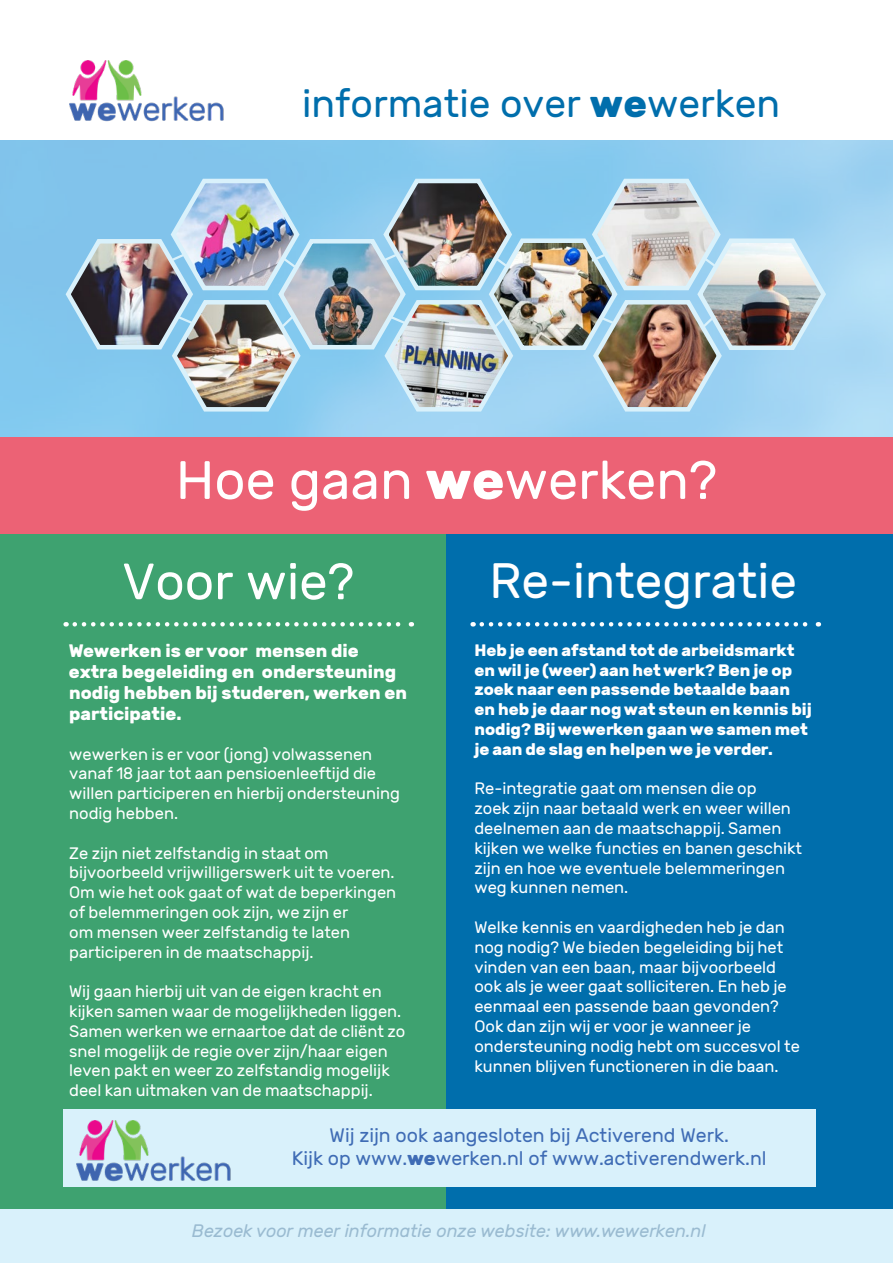
<style>
.page{position:relative;width:893px;height:1263px;background:#fff}
.page>*{position:absolute;margin:0;border:0;box-sizing:border-box;transform-origin:0 0}
.t1{font:54px "Rubik";color:#fff}
.t2{font:51px "Rubik";color:#fff}
.t3{font:49.5px "Rubik";color:#fff}
.t4{font:39px "Rubik";color:#006eac}
.t5{font:19.5px "Rubik";color:#3f6cb5}
.t6{font:700 18px/21px "Rubik";color:#fff}
.t7{font:italic 18px "Rubik";color:#9abbd1}
.t8{font:16.5px/19.8px "Rubik";color:#fff}
.t9{font:700 16.5px/19.8px "Rubik";color:#fff}
.s1{font-weight:700}
</style>
<div class="page">
<img style="left:63px;top:175px;width:766px;height:239px">
<div style="left:0;top:437px;width:893px;height:98px;background:#ec6275"></div>
<div style="left:0;top:1209px;width:893px;height:54px;background:#d9f1fb"></div>
<div style="left:0;top:535px;width:446px;height:674px;background:#3ea270"></div>
<div style="left:446px;top:535px;width:447px;height:674px;background:#006eac"></div>
<div style="left:63px;top:1109px;width:753px;height:78px;background:#d9f1fb"></div>
<img style="left:69px;top:61px;width:155px;height:61px">
<img style="left:77px;top:1121px;width:154px;height:61px">
<svg style="left:75px;top:622px;width:337px;height:4px"></svg>
<svg style="left:482px;top:622px;width:337px;height:4px"></svg>
<p class="t4" style="left:302px;top:82px;width:479px">informatie over <span class="s1">we</span>werken</p>
<p class="t1" style="left:176px;top:450px;width:543px">Hoe gaan <span class="s1">we</span>werken?</p>
<p class="t2" style="left:122px;top:553px;width:233px">Voor wie?</p>
<p class="t3" style="left:489px;top:554px;width:309px">Re-integratie</p>
<p class="t6" style="left:69px;top:641px;width:292px">Wewerken is er voor mensen die</p>
<p class="t6" style="left:69px;top:662px;width:340px">extra begeleiding en ondersteuning nodig hebben bij studeren, werken en participatie.</p>
<p class="t8" style="left:69px;top:744px;width:332px">wewerken is er voor (jong) volwassenen vanaf 18 jaar tot aan pensioenleeftijd die willen participeren en hierbij ondersteuning nodig hebben.</p>
<p class="t8" style="left:69px;top:843px;width:329px">Ze zijn niet zelfstandig in staat om bijvoorbeeld vrijwilligerswerk uit te voeren.<br>Om wie het ook gaat of wat de beperkingen of belemmeringen ook zijn, we zijn er<br>om mensen weer zelfstandig te laten participeren in de maatschappij.</p>
<p class="t8" style="left:69px;top:982px;width:338px">Wij gaan hierbij uit van de eigen kracht en kijken samen waar de mogelijkheden liggen.<br>Samen werken we ernaartoe dat de cliënt zo snel mogelijk de regie over zijn/haar eigen leven pakt en weer zo zelfstandig mogelijk deel kan uitmaken van de maatschappij.</p>
<p class="t9" style="left:474px;top:641px;width:339px">Heb je een afstand tot de arbeidsmarkt en wil je (weer) aan het werk? Ben je op zoek naar een passende betaalde baan en heb je daar nog wat steun en kennis bij nodig? Bij wewerken gaan we samen met je aan de slag en helpen we je verder.</p>
<p class="t8" style="left:474px;top:779px;width:329px">Re-integratie gaat om mensen die op<br>zoek zijn naar betaald werk en weer willen deelnemen aan de maatschappij. Samen kijken we welke functies en banen geschikt zijn en hoe we eventuele belemmeringen weg kunnen nemen.</p>
<p class="t8" style="left:474px;top:918px;width:327px">Welke kennis en vaardigheden heb je dan nog nodig? We bieden begeleiding bij het vinden van een baan, maar bijvoorbeeld ook als je weer gaat solliciteren. En heb je eenmaal een passende baan gevonden?<br>Ook dan zijn wij er voor je wanneer je ondersteuning nodig hebt om succesvol te kunnen blijven functioneren in die baan.</p>
<p class="t5" style="left:330px;top:1124px;width:401px">Wij zijn ook aangesloten bij Activerend Werk.</p>
<p class="t5" style="left:292px;top:1148px;width:476px">Kijk op www.<span class="s1">we</span>werken.nl of www.activerendwerk.nl</p>
<p class="t7" style="left:192px;top:1220px;width:515px">Bezoek voor meer informatie onze website: www.wewerken.nl</p>
</div>
